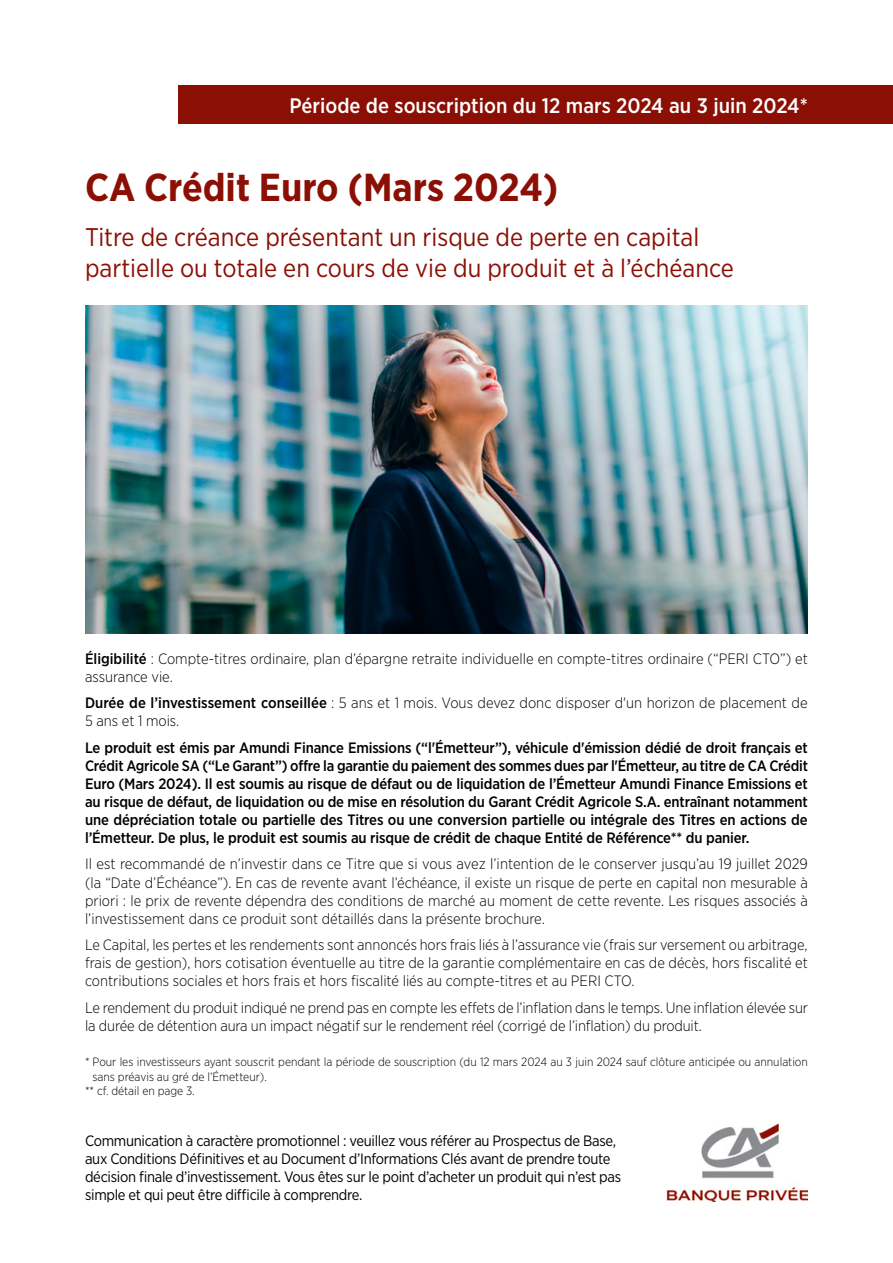
<style>
.page{position:relative;width:893px;height:1263px;background:#fff}
.page>*{position:absolute;margin:0;border:0;box-sizing:border-box;transform-origin:0 0}
.t1{font:700 39px "Gotham Narrow";color:#8b0f04}
.t2{font:25.5px/31.5px "Gotham Narrow";color:#8b0f04}
.t3{font:500 21px "Gotham Narrow";color:#fff}
.t4{font:300 15px/18px "Gotham Narrow";letter-spacing:-.005em;color:#000}
.t5{font:500 15px/18px "Gotham Narrow";letter-spacing:-.01em;color:#000;text-align:justify}
.t6{font:15px/18px "Gotham Narrow";letter-spacing:-.02em;color:#000}
.t7{font:300 12px "Gotham Narrow";color:#000}
.s1{font-weight:500}
</style>
<div class="page">
<img style="left:85px;top:305px;width:723px;height:329px">
<div style="left:179px;top:85px;width:714px;height:38px;background:#8b0f04"></div>
<img style="left:666px;top:1123px;width:142px;height:79px">
<h3 class="t3" style="left:289px;top:92px;width:520px">Période de souscription du 12 mars 2024 au 3 juin 2024*</h3>
<h1 class="t1" style="left:85px;top:163px;width:475px">CA Crédit Euro (Mars 2024)</h1>
<h2 class="t2" style="left:85px;top:221px;width:650px">Titre de créance présentant un risque de perte en capital partielle ou totale en cours de vie du produit et à l’échéance</h2>
<p class="t4" style="left:85px;top:649px;width:724px"><span class="s1">Éligibilité</span> : Compte-titres ordinaire, plan d’épargne retraite individuelle en compte-titres ordinaire (“PERI CTO”) et assurance vie.</p>
<p class="t4" style="left:85px;top:694px;width:724px"><span class="s1">Durée de l’investissement conseillée</span> : 5 ans et 1 mois. Vous devez donc disposer d'un horizon de placement de<br>5 ans et 1 mois.</p>
<p class="t5" style="left:85px;top:738px;width:724px">Le produit est émis par Amundi Finance Emissions (“l'Émetteur”), véhicule d'émission dédié de droit français et Crédit Agricole SA (“Le Garant”) offre la garantie du paiement des sommes dues par l'Émetteur, au titre de CA Crédit Euro (Mars 2024). Il est soumis au risque de défaut ou de liquidation de l’Émetteur Amundi Finance Emissions et au risque de défaut, de liquidation ou de mise en résolution du Garant Crédit Agricole S.A. entraînant notamment une dépréciation totale ou partielle des Titres ou une conversion partielle ou intégrale des Titres en actions de l’Émetteur. De plus, le produit est soumis au risque de crédit de chaque Entité de Référence** du panier.</p>
<p class="t4" style="left:85px;top:855px;width:724px;text-align:justify">Il est recommandé de n’investir dans ce Titre que si vous avez l’intention de le conserver jusqu’au 19 juillet 2029 (la “Date d’Échéance”). En cas de revente avant l’échéance, il existe un risque de perte en capital non mesurable à priori : le prix de revente dépendra des conditions de marché au moment de cette revente. Les risques associés à l’investissement dans ce produit sont détaillés dans la présente brochure.</p>
<p class="t4" style="left:85px;top:935px;width:724px;text-align:justify">Le Capital, les pertes et les rendements sont annoncés hors frais liés à l’assurance vie (frais sur versement ou arbitrage, frais de gestion), hors cotisation éventuelle au titre de la garantie complémentaire en cas de décès, hors fiscalité et contributions sociales et hors frais et hors fiscalité liés au compte-titres et au PERI CTO.</p>
<p class="t4" style="left:85px;top:998px;width:724px">Le rendement du produit indiqué ne prend pas en compte les effets de l’inflation dans le temps. Une inflation élevée sur la durée de détention aura un impact négatif sur le rendement réel (corrigé de l’inflation) du produit.</p>
<p class="t7" style="left:85px;top:1054px;width:724px">* Pour les investisseurs ayant souscrit pendant la période de souscription (du 12 mars 2024 au 3 juin 2024 sauf clôture anticipée ou annulation</p>
<p class="t7" style="left:92px;top:1069px;width:176px">sans préavis au gré de l’Émetteur).</p>
<p class="t7" style="left:85px;top:1083px;width:111px">** cf. détail en page 3.</p>
<p class="t6" style="left:85px;top:1131px;width:538px">Communication à caractère promotionnel : veuillez vous référer au Prospectus de Base, aux Conditions Définitives et au Document d’Informations Clés avant de prendre toute décision finale d’investissement. Vous êtes sur le point d’acheter un produit qui n’est pas simple et qui peut être difficile à comprendre.</p>
</div>
